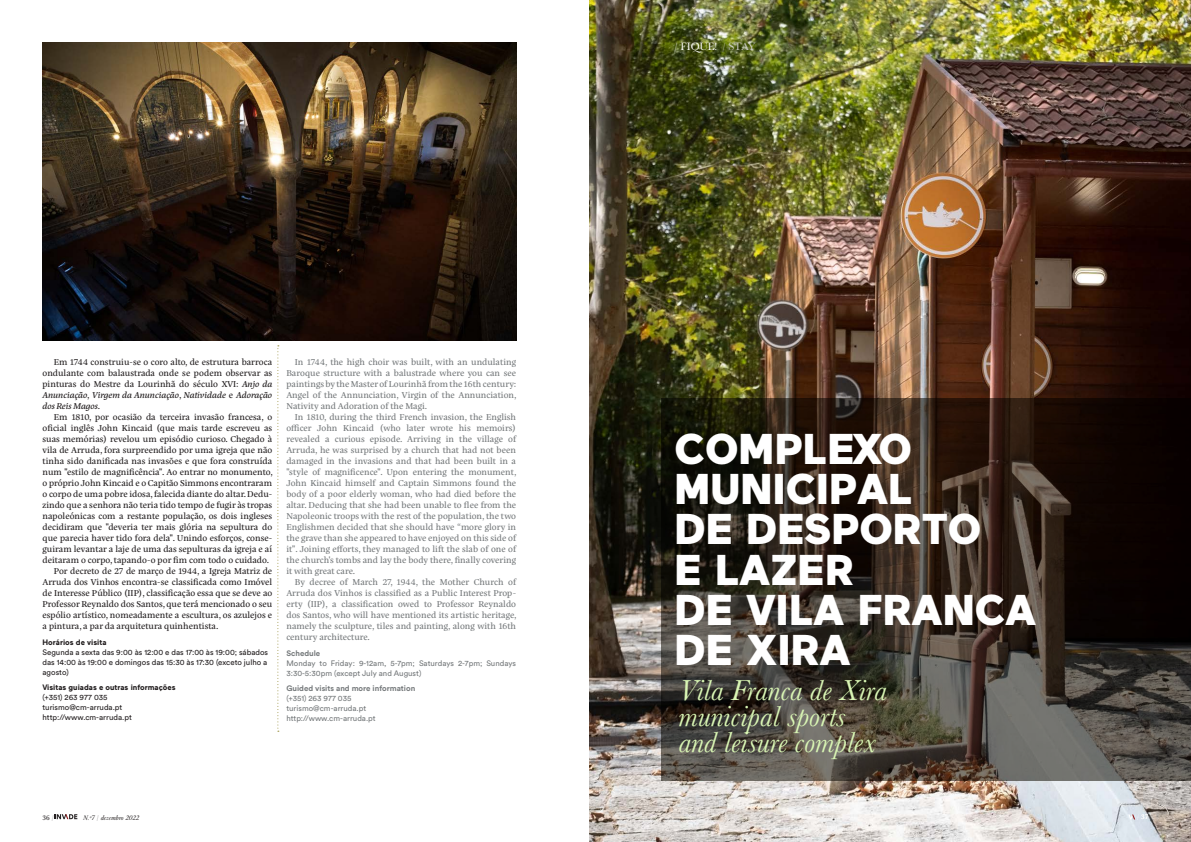
<style>
.page{position:relative;width:1191px;height:842px;background:#fff}
.page>*{position:absolute;margin:0;border:0;box-sizing:border-box;transform-origin:0 0}
.t1{font:900 43px/40.1px "Maax";color:#fff}
.t2{font:italic 30px/26px "Baskerville MT Std";color:#d9f6b4}
.t3{font:11px "Baskerville URW";letter-spacing:-.015em;color:#fff}
.t4{font:8.7px/11px "Eskorte Latin";color:#231f20;text-align:justify}
.Normal_ENG{font:8.7px/11px "Eskorte Latin";color:#75797b;text-align:justify}
.t5{font:7.9px/10px "Circular Std";color:#231f20;text-align:justify}
.Normal_ENG_sem_just{font:7.9px/10px "Circular Std";color:#75797b}
.t6{font:700 7.9px "Maax";color:#231f20}
.Normal_ENG_sem_just-2{font:700 7.9px "Circular Std";color:#75797b}
.t7{font:italic 7px "Baskerville URW";color:#231f20}
.t8{font:500 7px "Baskerville URW";color:#231f20}
.t9{font:500 7px "Baskerville URW";color:#fff}
.s1{font-style:italic}
.s2{color:#cccbc9}
.s3{font-family:"Laca";font-weight:200}
.s4{font-family:"Laca";font-weight:200;font-style:normal}
</style>
<div class="page">
<img style="left:590px;top:0;width:601px;height:842px">
<svg style="left:660px;top:398px;width:531px;height:383px;background:#352d25"></svg>
<img style="left:43px;top:43px;width:473px;height:297px">
<svg style="left:277px;top:345px;width:2px;height:387px"></svg>
<svg style="left:1128px;top:814px;width:7px;height:5px"></svg>
<svg style="left:55px;top:814px;width:22px;height:5px"></svg>
<p class="t4" style="left:43px;top:356px;width:231px;text-indent:11px">Em 1744 construiu-se o coro alto, de estrutura barroca ondulante com balaustrada onde se podem observar as pinturas do Mestre da Lourinhã do século XVI: <span class="s1">Anjo da Anunciação</span>, <span class="s1">Virgem da Anunciação</span>, <span class="s1">Natividade</span> e <span class="s1">Adoração dos Reis Magos</span>.</p>
<p class="t4" style="left:43px;top:411px;width:232px;text-indent:11px">Em 1810, por ocasião da terceira invasão francesa, o oficial inglês John Kincaid (que mais tarde escreveu as suas memórias) revelou um episódio curioso. Chegado à vila de Arruda, fora surpreendido por uma igreja que não tinha sido danificada nas invasões e que fora construída num "estilo de magnificência". Ao entrar no monumento, o próprio John Kincaid e o Capitão Simmons encontraram o corpo de uma pobre idosa, falecida diante do altar. Dedu&shy;zindo que a senhora não teria tido tempo de fugir às tropas napoleónicas com a restante população, os dois ingleses decidiram que "deveria ter mais glória na sepultura do que parecia haver tido fora dela". Unindo esforços, conse&shy;guiram levantar a laje de uma das sepulturas da igreja e aí deitaram o corpo, tapando-o por fim com todo o cuidado.</p>
<p class="t4" style="left:43px;top:565px;width:231px;text-indent:11px">Por decreto de 27 de março de 1944, a Igreja Matriz de Arruda dos Vinhos encontra-se classificada como Imóvel de Interesse Público (IIP), classificação essa que se deve ao Professor Reynaldo dos Santos, que terá mencionado o seu espólio artístico, nomeadamente a escultura, os azulejos e a pintura, a par da arquitetura quinhentista.</p>
<p class="t6" style="left:43px;top:637px;width:65px">Horários de visita</p>
<p class="t5" style="left:43px;top:647px;width:227px">Segunda a sexta das 9:00 às 12:00 e das 17:00 às 19:00; sábados das 14:00 às 19:00 e domingos das 15:30 às 17:30 (exceto julho a agosto)</p>
<p class="t6" style="left:43px;top:683px;width:135px">Visitas guiadas e outras informações</p>
<p class="t5" style="left:43px;top:692px;width:66px">(+351) 263 977 035</p>
<p class="t5" style="left:43px;top:702px;width:81px">turismo@cm-arruda.pt</p>
<p class="t5" style="left:43px;top:712px;width:91px">http://www.cm-arruda.pt</p>
<p class="Normal_ENG" style="left:286px;top:356px;width:232px;text-indent:8px">In 1744, the high choir was built, with an undulating Baroque structure with a balustrade where you can see paintings by the Master of Lourinhã from the 16th century:<br>Angel of the Annunciation, Virgin of the Annunciation, Nativity and Adoration of the Magi.</p>
<p class="Normal_ENG" style="left:286px;top:411px;width:232px;text-indent:8px">In 1810, during the third French invasion, the English officer John Kincaid (who later wrote his memoirs) revealed a curious episode. Arriving in the village of Arruda, he was surprised by a church that had not been damaged in the invasions and that had been built in a "style of magnificence". Upon entering the monument, John Kincaid himself and Captain Simmons found the body of a poor elderly woman, who had died before the altar. Deducing that she had been unable to flee from the Napoleonic troops with the rest of the population, the two Englishmen decided that she should have “more glory in the grave than she appeared to have enjoyed on this side of it". Joining efforts, they managed to lift the slab of one of the church's tombs and lay the body there, finally covering it with great care.</p>
<p class="Normal_ENG" style="left:286px;top:576px;width:232px;text-indent:8px">By decree of March 27, 1944, the Mother Church of Arruda dos Vinhos is classified as a Public Interest Prop&shy;erty (IIP), a classification owed to Professor Reynaldo dos Santos, who will have mentioned its artistic heritage, namely the sculpture, tiles and painting, along with 16th century architecture.</p>
<p class="Normal_ENG_sem_just-2" style="left:286px;top:648px;width:35px">Schedule</p>
<p class="Normal_ENG_sem_just" style="left:286px;top:658px;width:231px">Monday to Friday: 9-12am, 5-7pm; Saturdays 2-7pm; Sundays<br>3:30-5:30pm (except July and August)</p>
<p class="Normal_ENG_sem_just-2" style="left:286px;top:683px;width:130px">Guided visits and more information</p>
<p class="Normal_ENG_sem_just" style="left:286px;top:693px;width:66px">(+351) 263 977 035</p>
<p class="Normal_ENG_sem_just" style="left:286px;top:703px;width:81px">turismo@cm-arruda.pt</p>
<p class="Normal_ENG_sem_just" style="left:286px;top:713px;width:91px">http://www.cm-arruda.pt</p>
<p class="t3" style="left:675px;top:39px;width:82px">/ FIQUE! <span class="s2">/ STAY</span></p>
<p class="t1" style="left:674px;top:429px;width:363px">COMPLEXO<br>MUNICIPAL<br>DE DESPORTO<br>E LAZER<br>DE VILA FRANCA<br>DE XIRA</p>
<p class="t2" style="left:678px;top:677px;width:209px">Vila Franca de Xira</p>
<p class="t2" style="left:678px;top:703px;width:198px">municipal sports and leisure complex</p>
<p class="t8" style="left:43px;top:812px;width:13px">36 <span class="s3">/</span></p>
<p class="t7" style="left:83px;top:813px;width:58px">N.º7 <span class="s4">/</span> dezembro 2022</p>
<p class="t9" style="left:1136px;top:812px;width:13px"><span class="s3">/</span> 37</p>
</div>
